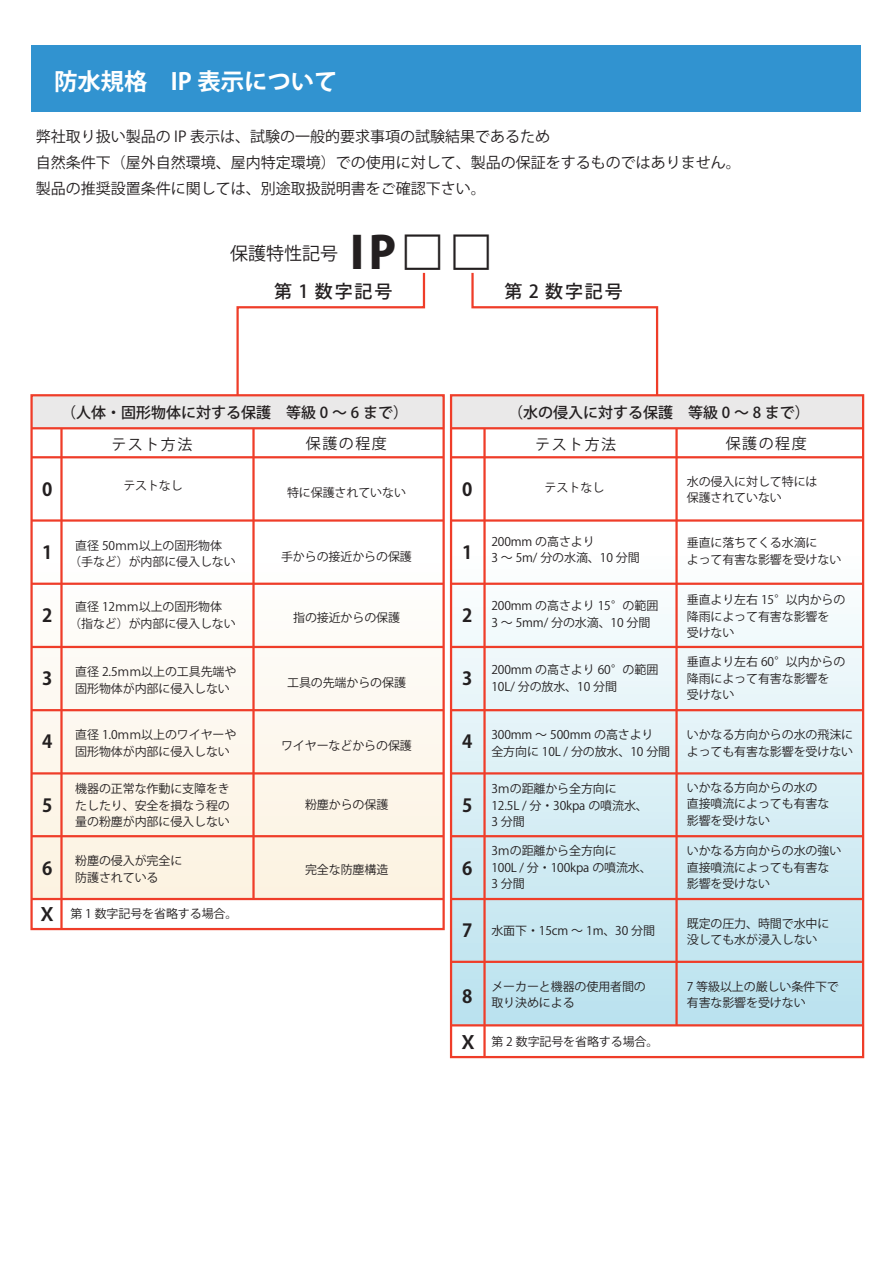
<style>
.page{position:relative;width:893px;height:1263px;background:#fff}
.page>*{position:absolute;margin:0;border:0;box-sizing:border-box;transform-origin:0 0}
.t1{font:800 44.25px "Koz Go Pro";color:#231f20}
.t2{font:700 23.25px "Koz Go Pro";color:#fff}
.t3{font:700 18px "Koz Go Pro";color:#231f20}
.t4{font:500 18px "Koz Go Pro";letter-spacing:.1em;color:#231f20}
.t5{font:18px "Koz Go Pro";color:#231f20}
.t6{font:15px/26.2px "Koz Go Pro";color:#231f20}
.t7{font:500 15px "Koz Go Pro";color:#231f20}
.t8{font:12px/16.5px "Koz Go Pro";letter-spacing:-.01em;color:#231f20}
.s1{font-weight:700;font-size:18px}
</style>
<div class="page">
<div style="left:32px;top:395px;width:413px;height:33px;background:#eae9e9"></div>
<div style="left:451px;top:395px;width:412px;height:33px;background:#eae9e9"></div>
<div style="left:451px;top:457px;width:412px;height:568px;background:linear-gradient(to bottom,#fff,#bbe1ed)"></div>
<div style="left:31px;top:457px;width:412px;height:442px;background:linear-gradient(to bottom,#fff,#fcf1e0)"></div>
<div style="left:32px;top:46px;width:829px;height:66px;background:#3193d0"></div>
<svg style="left:236px;top:272px;width:190px;height:122px"></svg>
<svg style="left:471px;top:272px;width:188px;height:122px"></svg>
<div style="left:30px;top:394px;width:415px;height:536px;border:2px solid #ef3d29"></div>
<div style="left:450px;top:394px;width:414px;height:664px;border:2px solid #ef3d29"></div>
<hr style="left:32px;top:456px;width:412px;height:2px;background:#ef3d29">
<hr style="left:451px;top:456px;width:412px;height:2px;background:#ef3d29">
<hr style="left:32px;top:427px;width:412px;height:2px;background:#ef3d29">
<hr style="left:451px;top:427px;width:412px;height:2px;background:#ef3d29">
<hr style="left:32px;top:519px;width:412px;height:3px;background:#ef3d29">
<hr style="left:451px;top:519px;width:412px;height:3px;background:#ef3d29">
<hr style="left:32px;top:583px;width:412px;height:2px;background:#ef3d29">
<hr style="left:451px;top:583px;width:412px;height:2px;background:#ef3d29">
<hr style="left:32px;top:646px;width:412px;height:2px;background:#ef3d29">
<hr style="left:451px;top:646px;width:412px;height:2px;background:#ef3d29">
<hr style="left:32px;top:709px;width:412px;height:2px;background:#ef3d29">
<hr style="left:451px;top:709px;width:412px;height:2px;background:#ef3d29">
<hr style="left:32px;top:772px;width:412px;height:2px;background:#ef3d29">
<hr style="left:32px;top:835px;width:412px;height:2px;background:#ef3d29">
<hr style="left:32px;top:898px;width:412px;height:2px;background:#ef3d29">
<hr style="left:451px;top:772px;width:412px;height:2px;background:#ef3d29">
<hr style="left:451px;top:835px;width:412px;height:2px;background:#ef3d29">
<hr style="left:451px;top:898px;width:412px;height:2px;background:#ef3d29">
<hr style="left:451px;top:961px;width:412px;height:2px;background:#ef3d29">
<hr style="left:451px;top:1024px;width:412px;height:2px;background:#ef3d29">
<hr style="left:60px;top:428px;width:3px;height:501px;background:#ef3d29">
<hr style="left:252px;top:428px;width:3px;height:471px;background:#ef3d29">
<hr style="left:483px;top:428px;width:3px;height:629px;background:#ef3d29">
<hr style="left:675px;top:428px;width:3px;height:597px;background:#ef3d29">
<h2 class="t2" style="left:54px;top:67px;width:285px">防水規格　IP 表示について</h2>
<p class="t6" style="left:36px;top:124px;width:706px">弊社取り扱い製品の IP 表示は、試験の一般的要求事項の試験結果であるため<br>自然条件下（屋外自然環境、屋内特定環境）での使用に対して、製品の保証をするものではありません。製品の推奨設置条件に関しては、別途取扱説明書をご確認下さい。</p>
<h3 class="t5" style="left:230px;top:242px;width:109px">保護特性記号</h3>
<h1 class="t1" style="left:350px;top:224px;width:144px">IP□□</h1>
<h3 class="t4" style="left:274px;top:280px;width:120px">第 1 数字記号</h3>
<h3 class="t4" style="left:504px;top:280px;width:120px">第 2 数字記号</h3>
<p class="t7" style="left:61px;top:402px;width:348px">（人体・固形物体に対する保護　等級 0 ～ 6 まで）</p>
<p class="t7" style="left:508px;top:402px;width:303px">（水の侵入に対する保護　等級 0 ～ 8 まで）</p>
<p class="t6" style="left:111px;top:431px;width:82px">テスト方法</p>
<p class="t6" style="left:306px;top:431px;width:82px">保護の程度</p>
<p class="t6" style="left:535px;top:431px;width:82px">テスト方法</p>
<p class="t6" style="left:726px;top:431px;width:82px">保護の程度</p>
<p class="t8" style="left:287px;top:484px;width:120px">特に保護されていない</p>
<p class="t8" style="left:687px;top:474px;width:132px">水の侵入に対して特には保護されていない</p>
<h3 class="t3" style="left:42px;top:477px;width:12px">0</h3>
<p class="t8" style="left:123px;top:478px;width:61px">テストなし</p>
<h3 class="t3" style="left:462px;top:477px;width:12px">0</h3>
<p class="t8" style="left:544px;top:480px;width:61px">テストなし</p>
<h3 class="t3" style="left:42px;top:540px;width:12px">1</h3>
<h3 class="t3" style="left:42px;top:604px;width:12px">2</h3>
<h3 class="t3" style="left:42px;top:667px;width:12px">3</h3>
<h3 class="t3" style="left:42px;top:730px;width:12px">4</h3>
<h3 class="t3" style="left:42px;top:793px;width:12px">5</h3>
<h3 class="t3" style="left:42px;top:856px;width:12px">6</h3>
<p class="t8" style="left:69px;top:537px;width:168px;text-indent:6px">直径 50ｍｍ以上の固形物体（手など）が内部に侵入しない</p>
<p class="t8" style="left:69px;top:599px;width:168px;text-indent:6px">直径 12ｍｍ以上の固形物体（指など）が内部に侵入しない</p>
<p class="t8" style="left:75px;top:664px;width:163px">直径 2.5ｍｍ以上の工具先端や固形物体が内部に侵入しない</p>
<p class="t8" style="left:75px;top:727px;width:163px">直径 1.0ｍｍ以上のワイヤーや固形物体が内部に侵入しない</p>
<p class="t8" style="left:75px;top:781px;width:156px;text-align:justify">機器の正常な作動に支障をきたしたり、安全を損なう程の量の粉塵が内部に侵入しない</p>
<p class="t8" style="left:75px;top:853px;width:109px">粉塵の侵入が完全に防護されている</p>
<p class="t8" style="left:281px;top:548px;width:132px">手からの接近からの保護</p>
<p class="t8" style="left:293px;top:609px;width:109px">指の接近からの保護</p>
<p class="t8" style="left:287px;top:675px;width:120px">工具の先端からの保護</p>
<p class="t8" style="left:281px;top:737px;width:132px">ワイヤーなどからの保護</p>
<p class="t8" style="left:305px;top:797px;width:85px">粉塵からの保護</p>
<p class="t8" style="left:305px;top:861px;width:85px">完全な防塵構造</p>
<h3 class="t3" style="left:462px;top:540px;width:12px">1</h3>
<h3 class="t3" style="left:462px;top:604px;width:12px">2</h3>
<h3 class="t3" style="left:462px;top:667px;width:12px">3</h3>
<h3 class="t3" style="left:462px;top:730px;width:12px">4</h3>
<h3 class="t3" style="left:462px;top:793px;width:12px">5</h3>
<h3 class="t3" style="left:462px;top:856px;width:12px">6</h3>
<p class="t8" style="left:491px;top:533px;width:150px">200mm の高さより<br>3 ～ 5m/ 分の水滴、10 分間</p>
<p class="t8" style="left:491px;top:598px;width:168px">200mm の高さより 15°の範囲<br>3 ～ 5mm/ 分の水滴、10 分間</p>
<p class="t8" style="left:491px;top:662px;width:168px">200mm の高さより 60°の範囲<br>10L/ 分の放水、10 分間</p>
<p class="t8" style="left:491px;top:727px;width:180px">300mm ～ 500mm の高さより<br>全方向に 10L / 分の放水、10 分間</p>
<p class="t8" style="left:491px;top:781px;width:158px">3ｍの距離から全方向に<br>12.5L / 分・30kpa の噴流水、<br>3 分間</p>
<p class="t8" style="left:491px;top:843px;width:162px">3ｍの距離から全方向に<br>100L / 分・100kpa の噴流水、<br>3 分間</p>
<p class="t8" style="left:687px;top:535px;width:156px">垂直に落ちてくる水滴に<br>よって有害な影響を受けない</p>
<p class="t8" style="left:687px;top:592px;width:160px">垂直より左右 15°以内からの降雨によって有害な影響を<br>受けない</p>
<p class="t8" style="left:687px;top:654px;width:160px">垂直より左右 60°以内からの降雨によって有害な影響を<br>受けない</p>
<p class="t8" style="left:687px;top:727px;width:168px">いかなる方向からの水の飛沫によっても有害な影響を受けない</p>
<p class="t8" style="left:687px;top:779px;width:144px">いかなる方向からの水の直接噴流によっても有害な影響を受けない</p>
<p class="t8" style="left:687px;top:843px;width:156px">いかなる方向からの水の強い直接噴流によっても有害な影響を受けない</p>
<p class="t8" style="left:38px;top:906px;width:201px"><span class="s1">Ｘ</span> 第 1 数字記号を省略する場合。</p>
<h3 class="t3" style="left:462px;top:918px;width:12px">7</h3>
<p class="t8" style="left:491px;top:922px;width:165px">水面下・15cm ～ 1m、30 分間</p>
<p class="t8" style="left:687px;top:915px;width:144px">既定の圧力、時間で水中に没しても水が浸入しない</p>
<h3 class="t3" style="left:462px;top:984px;width:12px">8</h3>
<h3 class="t3" style="left:459px;top:1031px;width:19px">Ｘ</h3>
<p class="t8" style="left:491px;top:978px;width:156px">メーカーと機器の使用者間の取り決めによる</p>
<p class="t8" style="left:491px;top:1034px;width:169px">第 2 数字記号を省略する場合。</p>
<p class="t8" style="left:687px;top:978px;width:154px">7 等級以上の厳しい条件下で有害な影響を受けない</p>
</div>
